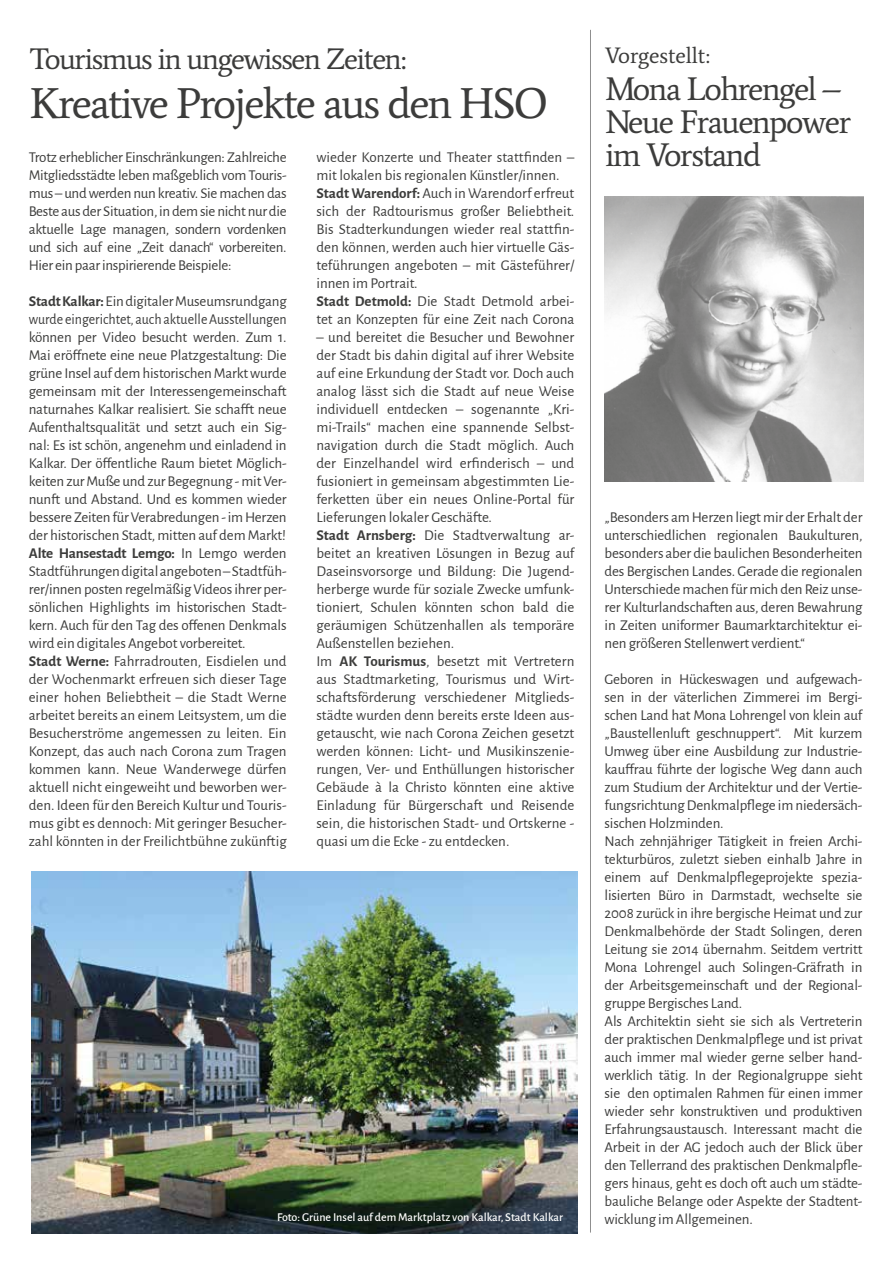
<style>
.page{position:relative;width:893px;height:1263px;background:#fff}
.page>*{position:absolute;margin:0;border:0;box-sizing:border-box;transform-origin:0 0}
.t1{font:43.5px "Average";letter-spacing:-.04em;color:#3c3c3b}
.t2{font:33px/33px "Average";letter-spacing:-.04em;color:#3c3c3b}
.t3{font:30px "Average";letter-spacing:-.04em;color:#3c3c3b}
.t4{font:22.5px "Average";color:#3c3c3b}
.t5{font:15px/18px "Alegreya Sans";letter-spacing:-.01em;color:#3c3c3b}
.t6{font:500 12px "Alegreya Sans";color:#fff}
.s1{font-weight:700}
</style>
<div class="page">
<hr style="left:590px;top:30px;width:1px;height:1203px;background:#6a6a6a">
<img style="left:604px;top:197px;width:259px;height:285px">
<img style="left:32px;top:872px;width:546px;height:361px">
<h3 class="t3" style="left:30px;top:40px;width:378px">Tourismus in ungewissen Zeiten:</h3>
<h3 class="t4" style="left:605px;top:41px;width:106px">Vorgestellt:</h3>
<h1 class="t1" style="left:30px;top:77px;width:520px">Kreative Projekte aus den HSO</h1>
<p class="t5" style="left:29px;top:147px;width:259px;text-align:justify">Trotz erheblicher Einschränkungen: Zahlreiche Mitgliedsstädte leben maßgeblich vom Touris&shy;mus – und werden nun kreativ. Sie machen das Beste aus der Situation, in dem sie nicht nur die aktuelle Lage managen, sondern vordenken und sich auf eine „Zeit danach“ vorbereiten.<br>Hier ein paar inspirierende Beispiele:</p>
<p class="t5" style="left:29px;top:291px;width:259px"><span class="s1">Stadt Kalkar:</span> Ein digitaler Museumsrundgang wurde eingerichtet, auch aktuelle Ausstellungen können per Video besucht werden. Zum 1.<br>Mai eröffnete eine neue Platzgestaltung: Die grüne Insel auf dem historischen Markt wurde gemeinsam mit der Interessengemeinschaft naturnahes Kalkar realisiert. Sie schafft neue Aufenthaltsqualität und setzt auch ein Sig&shy;nal: Es ist schön, angenehm und einladend in Kalkar. Der öffentliche Raum bietet Möglich&shy;keiten zur Muße und zur Begegnung - mit Ver&shy;nunft und Abstand. Und es kommen wieder bessere Zeiten für Verabredungen - im Herzen der historischen Stadt, mitten auf dem Markt!<br><span class="s1">Alte Hansestadt Lemgo:</span> In Lemgo werden Stadtführungen digital angeboten – Stadtfüh&shy;rer/innen posten regelmäßig Videos ihrer per&shy;sönlichen Highlights im historischen Stadt&shy;kern. Auch für den Tag des offenen Denkmals wird ein digitales Angebot vorbereitet.<br><span class="s1">Stadt Werne:</span> Fahrradrouten, Eisdielen und der Wochenmarkt erfreuen sich dieser Tage einer hohen Beliebtheit – die Stadt Werne arbeitet bereits an einem Leitsystem, um die Besucherströme angemessen zu leiten. Ein Konzept, das auch nach Corona zum Tragen kommen kann. Neue Wanderwege dürfen aktuell nicht eingeweiht und beworben wer&shy;den. Ideen für den Bereich Kultur und Touris&shy;mus gibt es dennoch: Mit geringer Besucher&shy;zahl könnten in der Freilichtbühne zukünftig</p>
<h2 class="t2" style="left:605px;top:72px;width:247px">Mona Lohrengel –<br>Neue Frauenpower im Vorstand</h2>
<p class="t5" style="left:316px;top:147px;width:259px">wieder Konzerte und Theater stattfinden – mit lokalen bis regionalen Künstler/innen.<br><span class="s1">Stadt Warendorf:</span> Auch in Warendorf erfreut sich der Radtourismus großer Beliebtheit.<br>Bis Stadterkundungen wieder real stattfin&shy;den können, werden auch hier virtuelle Gäs&shy;teführungen angeboten – mit Gästeführer/ innen im Portrait.<br><span class="s1">Stadt Detmold:</span> Die Stadt Detmold arbei&shy;tet an Konzepten für eine Zeit nach Corona</p>
<p class="t5" style="left:316px;top:327px;width:259px">– und bereitet die Besucher und Bewohner der Stadt bis dahin digital auf ihrer Website auf eine Erkundung der Stadt vor. Doch auch analog lässt sich die Stadt auf neue Weise individuell entdecken – sogenannte „Kri&shy;mi-Trails“ machen eine spannende Selbst&shy;navigation durch die Stadt möglich. Auch der Einzelhandel wird erfinderisch – und fusioniert in gemeinsam abgestimmten Lie&shy;ferketten über ein neues Online-Portal für Lieferungen lokaler Geschäfte.<br><span class="s1">Stadt Arnsberg:</span> Die Stadtverwaltung ar&shy;beitet an kreativen Lösungen in Bezug auf Daseinsvorsorge und Bildung: Die Jugend&shy;herberge wurde für soziale Zwecke umfunk&shy;tioniert, Schulen könnten schon bald die geräumigen Schützenhallen als temporäre Außenstellen beziehen.<br>Im <span class="s1">AK Tourismus</span>, besetzt mit Vertretern aus Stadtmarketing, Tourismus und Wirt&shy;schaftsförderung verschiedener Mitglieds&shy;städte wurden denn bereits erste Ideen aus&shy;getauscht, wie nach Corona Zeichen gesetzt werden können: Licht- und Musikinszenie&shy;rungen, Ver- und Enthüllungen historischer Gebäude à la Christo könnten eine aktive Einladung für Bürgerschaft und Reisende sein, die historischen Stadt- und Ortskerne - quasi um die Ecke - zu entdecken.</p>
<p class="t5" style="left:604px;top:507px;width:259px;text-align:justify">„Besonders am Herzen liegt mir der Erhalt der unterschiedlichen regionalen Baukulturen, besonders aber die baulichen Besonderheiten des Bergischen Landes. Gerade die regionalen Unterschiede machen für mich den Reiz unse&shy;rer Kulturlandschaften aus, deren Bewahrung in Zeiten uniformer Baumarktarchitektur ei&shy;nen größeren Stellenwert verdient.“</p>
<p class="t5" style="left:604px;top:669px;width:259px">Geboren in Hückeswagen und aufgewach&shy;sen in der väterlichen Zimmerei im Bergi&shy;schen Land hat Mona Lohrengel von klein auf „Baustellenluft geschnuppert“. Mit kurzem Umweg über eine Ausbildung zur Industrie&shy;kauffrau führte der logische Weg dann auch zum Studium der Architektur und der Vertie&shy;fungsrichtung Denkmalpflege im niedersäch&shy;sischen Holzminden.<br>Nach zehnjähriger Tätigkeit in freien Archi&shy;tekturbüros, zuletzt sieben einhalb Jahre in einem auf Denkmalpflegeprojekte spezia&shy;lisierten Büro in Darmstadt, wechselte sie 2008 zurück in ihre bergische Heimat und zur Denkmalbehörde der Stadt Solingen, deren Leitung sie 2014 übernahm. Seitdem vertritt Mona Lohrengel auch Solingen-Gräfrath in der Arbeitsgemeinschaft und der Regional&shy;gruppe Bergisches Land.<br>Als Architektin sieht sie sich als Vertreterin der praktischen Denkmalpflege und ist privat auch immer mal wieder gerne selber hand&shy;werklich tätig. In der Regionalgruppe sieht sie den optimalen Rahmen für einen immer wieder sehr konstruktiven und produktiven Erfahrungsaustausch. Interessant macht die Arbeit in der AG jedoch auch der Blick über den Tellerrand des praktischen Denkmalpfle&shy;gers hinaus, geht es doch oft auch um städte&shy;bauliche Belange oder Aspekte der Stadtent&shy;wicklung im Allgemeinen.</p>
<p class="t6" style="left:277px;top:1209px;width:287px">Foto: Grüne Insel auf dem Marktplatz von Kalkar, Stadt Kalkar</p>
</div>
